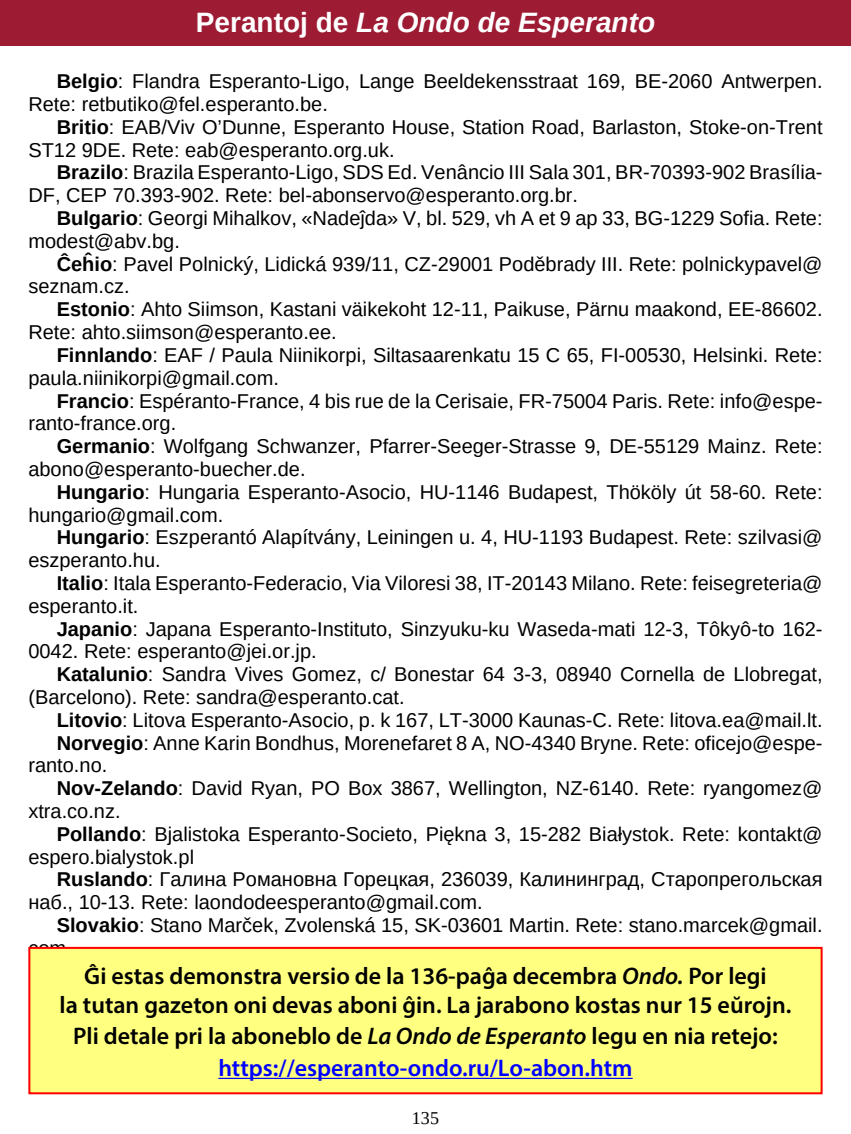
<style>
.page{position:relative;width:851px;height:1134px;background:#fff}
.page>*{position:absolute;margin:0;border:0;box-sizing:border-box;transform-origin:0 0}
.t1{font:italic 700 28px "Liberation Sans";color:#fff}
.t2{font:600 24px/28.8px "Myriad Pro";color:#000;text-align:center}
.t3{font:20px/22.8px "Liberation Sans";color:#000}
.t4{font:18px "Liberation Serif";color:#000}
.s1{font-style:normal}
.s2{font-weight:700}
.s3{font-style:italic}
.s4{color:#00f}
</style>
<div class="page">
<div style="left:0;top:0;width:850px;height:45px;background:#9e1b34"></div>
<div style="left:29px;top:948px;width:792px;height:145px;background:#ffff80"></div>
<hr style="left:218px;top:1078px;width:414px;height:1px;background:#00f">
<div style="left:28px;top:947px;width:794px;height:147px;border:2px solid #f00"></div>
<h1 class="t1" style="left:196px;top:3px;width:461px"><span class="s1">Perantoj de</span> La Ondo de Esperanto</h1>
<p class="t3" style="left:28px;top:70px;width:795px;text-indent:28px"><span class="s2">Belgio</span>: Flandra Esperanto-Ligo, Lange Beeldekensstraat 169, BE-2060 Antwerpen.<br>Rete: retbutiko@fel.esperanto.be.</p>
<p class="t3" style="left:28px;top:116px;width:795px;text-indent:28px"><span class="s2">Britio</span>: EAB/Viv O’Dunne, Esperanto House, Station Road, Barlaston, Stoke-on-Trent<br>ST12 9DE. Rete: eab@esperanto.org.uk.</p>
<p class="t3" style="left:28px;top:161px;width:795px;text-indent:28px"><span class="s2">Brazilo</span>: Brazila Esperanto-Ligo, SDS Ed. Venâncio III Sala 301, BR-70393-902 Brasília-<br>DF, CEP 70.393-902. Rete: bel-abonservo@esperanto.org.br.</p>
<p class="t3" style="left:28px;top:207px;width:795px;text-indent:28px"><span class="s2">Bulgario</span>: Georgi Mihalkov, «Nadeĵda» V, bl. 529, vh A et 9 ap 33, BG-1229 Sofia. Rete: modest@abv.bg.</p>
<p class="t3" style="left:28px;top:252px;width:795px;text-indent:28px"><span class="s2">Ĉeĥio</span>: Pavel Polnický, Lidická 939/11, CZ-29001 Poděbrady III. Rete: polnickypavel@ seznam.cz.</p>
<p class="t3" style="left:28px;top:298px;width:795px;text-indent:28px"><span class="s2">Estonio</span>: Ahto Siimson, Kastani väikekoht 12-11, Paikuse, Pärnu maakond, EE-86602.<br>Rete: ahto.siimson@esperanto.ee.</p>
<p class="t3" style="left:28px;top:344px;width:795px;text-indent:28px"><span class="s2">Finnlando</span>: EAF / Paula Niinikorpi, Siltasaarenkatu 15 C 65, FI-00530, Helsinki. Rete: paula.niinikorpi@gmail.com.</p>
<p class="t3" style="left:28px;top:389px;width:795px;text-indent:28px"><span class="s2">Francio</span>: Espéranto-France, 4 bis rue de la Cerisaie, FR-75004 Paris. Rete: info@espe&shy;ranto-france.org.</p>
<p class="t3" style="left:28px;top:435px;width:795px;text-indent:28px"><span class="s2">Germanio</span>: Wolfgang Schwanzer, Pfarrer-Seeger-Strasse 9, DE-55129 Mainz. Rete: abono@esperanto-buecher.de.</p>
<p class="t3" style="left:28px;top:480px;width:795px;text-indent:28px"><span class="s2">Hungario</span>: Hungaria Esperanto-Asocio, HU-1146 Budapest, Thököly út 58-60. Rete: hungario@gmail.com.</p>
<p class="t3" style="left:28px;top:526px;width:795px;text-indent:28px"><span class="s2">Hungario</span>: Eszperantó Alapítvány, Leiningen u. 4, HU-1193 Budapest. Rete: szilvasi@ eszperanto.hu.</p>
<p class="t3" style="left:28px;top:572px;width:795px;text-indent:28px"><span class="s2">Italio</span>: Itala Esperanto-Federacio, Via Viloresi 38, IT-20143 Milano. Rete: feisegreteria@ esperanto.it.</p>
<p class="t3" style="left:28px;top:617px;width:795px;text-indent:28px"><span class="s2">Japanio</span>: Japana Esperanto-Instituto, Sinzyuku-ku Waseda-mati 12-3, Tôkyô-to 162-<br>0042. Rete: esperanto@jei.or.jp.</p>
<p class="t3" style="left:28px;top:663px;width:795px;text-indent:28px"><span class="s2">Katalunio</span>: Sandra Vives Gomez, c/ Bonestar 64 3-3, 08940 Cornella de Llobregat, (Barcelono). Rete: sandra@esperanto.cat.</p>
<p class="t3" style="left:57px;top:708px;width:767px"><span class="s2">Litovio</span>: Litova Esperanto-Asocio, p. k 167, LT-3000 Kaunas-C. Rete: litova.ea@mail.lt.</p>
<p class="t3" style="left:57px;top:731px;width:767px"><span class="s2">Norvegio</span>: Anne Karin Bondhus, Morenefaret 8 A, NO-4340 Bryne. Rete: oficejo@espe-</p>
<p class="t3" style="left:28px;top:754px;width:80px">ranto.no.</p>
<p class="t3" style="left:57px;top:777px;width:767px"><span class="s2">Nov-Zelando</span>: David Ryan, PO Box 3867, Wellington, NZ-6140. Rete: ryangomez@</p>
<p class="t3" style="left:28px;top:800px;width:94px">xtra.co.nz.</p>
<p class="t3" style="left:57px;top:822px;width:767px"><span class="s2">Pollando</span>: Bjalistoka Esperanto-Societo, Piękna 3, 15-282 Białystok. Rete: kontakt@</p>
<p class="t3" style="left:28px;top:845px;width:167px">espero.bialystok.pl</p>
<p class="t3" style="left:57px;top:868px;width:767px"><span class="s2">Ruslando</span>: Галина Романовна Горецкая, 236039, Калининград, Старопрегольская</p>
<p class="t3" style="left:28px;top:891px;width:456px">наб., 10-13. Rete: laondodeesperanto@gmail.com.</p>
<p class="t3" style="left:57px;top:914px;width:767px"><span class="s2">Slovakio</span>: Stano Marček, Zvolenská 15, SK-03601 Martin. Rete: stano.marcek@gmail.</p>
<p class="t3" style="left:28px;top:936px;width:45px">com.</p>
<p class="t3" style="left:57px;top:959px;width:767px"><span class="s2">Svedio</span>: Leif Holmlund, Kågevägen 40 B, SE-931 38 Skellefteå. Rete: leif.holmlund@tel</p>
<p class="t2" style="left:60px;top:961px;width:733px">Ĝi estas demonstra versio de la 136-paĝa decembra <span class="s3">Ondo.</span> Por legi<br>la tutan gazeton oni devas aboni ĝin. La jarabono kostas nur 15 eŭrojn.</p>
<p class="t2" style="left:73px;top:1020px;width:706px;line-height:31.6px">Pli detale pri la aboneblo de <span class="s3">La Ondo de Esperanto</span> legu en nia retejo: <span class="s4">https://esperanto-ondo.ru/Lo-abon.htm</span></p>
<p class="t4" style="left:412px;top:1106px;width:28px">135</p>
</div>
